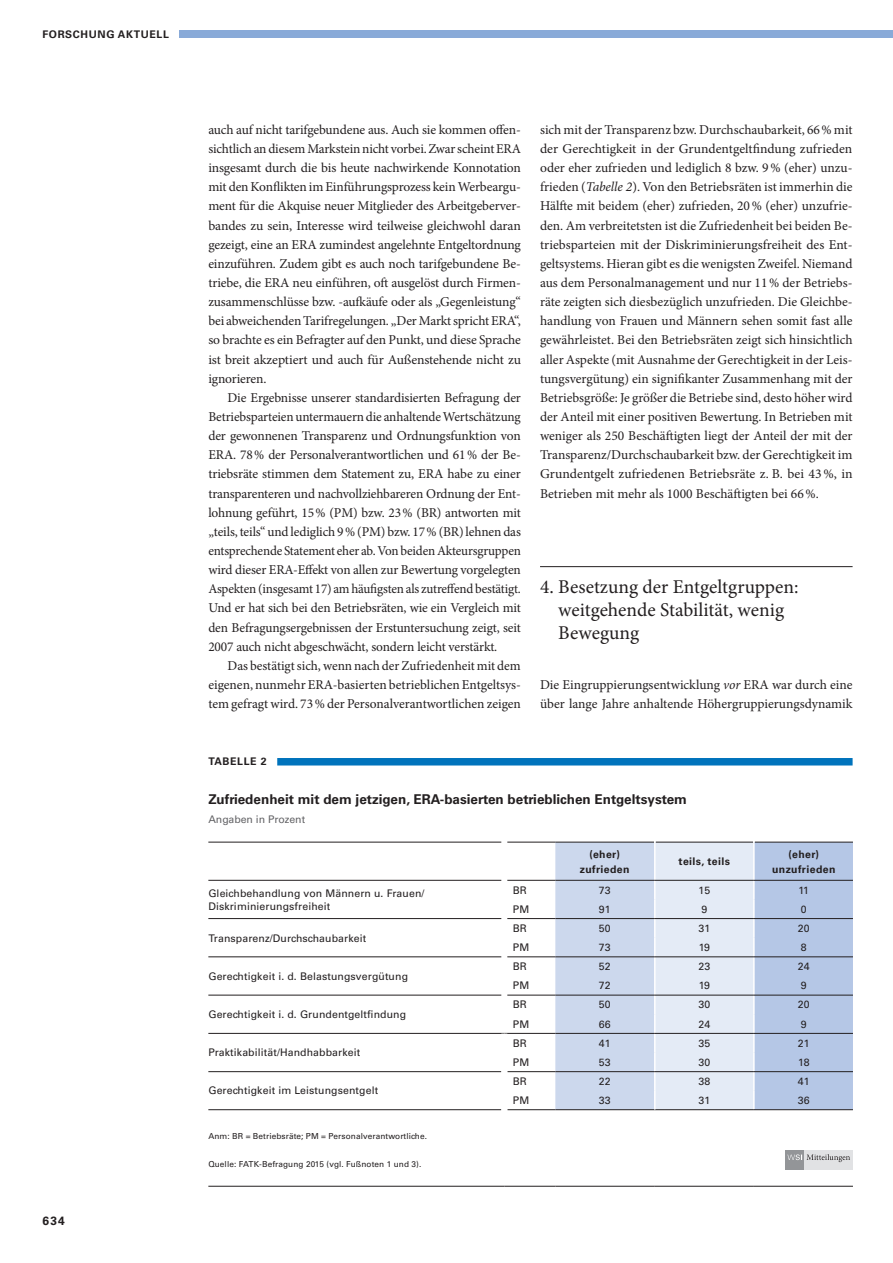
<style>
.page{position:relative;width:893px;height:1263px;background:#fff}
.page>*{position:absolute;margin:0;border:0;box-sizing:border-box;transform-origin:0 0}
.t1{font:19.5px/23px "Minion Pro";color:#231f20}
.t2{font:13.5px/19.2px "Minion Pro";letter-spacing:-.005em;color:#231f20;text-align:justify}
.t3{font:700 13.5px "Univers LT Std";color:#231f20}
.t4{font:700 12px "Univers LT Std";color:#231f20}
.t5{font:10.5px/13.5px "Univers LT Std";letter-spacing:.01em;color:#231f20}
.t6{font:700 10.5px/15px "Univers LT Std";letter-spacing:.04em;color:#231f20;text-align:center}
.t7{font:700 10.5px "Univers LT Std";letter-spacing:.06em;color:#231f20}
.t8{font:10.5px "Univers LT Std";color:#636366}
.t9{font:8.25px "Univers LT Std";letter-spacing:.01em;color:#231f20}
.s1{font-style:italic}
</style>
<div class="page">
<div style="left:180px;top:31px;width:711px;height:7px;background:#89aad8"></div>
<div style="left:882px;top:31px;width:11px;height:7px;background:#89aad8"></div>
<hr style="left:540px;top:566px;width:313px;height:1px;background:#231f20">
<div style="left:277px;top:758px;width:576px;height:7px;background:#0073bc"></div>
<hr style="left:208px;top:842px;width:293px;height:1px;background:#231f20">
<hr style="left:507px;top:842px;width:48px;height:1px;background:#231f20">
<hr style="left:208px;top:1186px;width:296px;height:1px;background:#231f20">
<hr style="left:504px;top:1186px;width:51px;height:1px;background:#231f20">
<hr style="left:555px;top:1186px;width:100px;height:1px;background:#231f20">
<hr style="left:655px;top:1186px;width:99px;height:1px;background:#231f20">
<hr style="left:754px;top:1186px;width:99px;height:1px;background:#231f20">
<hr style="left:208px;top:880px;width:293px;height:1px;background:#231f20">
<hr style="left:507px;top:880px;width:48px;height:1px;background:#231f20">
<hr style="left:208px;top:918px;width:293px;height:1px;background:#231f20">
<hr style="left:507px;top:918px;width:48px;height:1px;background:#231f20">
<hr style="left:208px;top:956px;width:293px;height:1px;background:#231f20">
<hr style="left:507px;top:956px;width:48px;height:1px;background:#231f20">
<hr style="left:208px;top:995px;width:293px;height:1px;background:#231f20">
<hr style="left:507px;top:995px;width:48px;height:1px;background:#231f20">
<hr style="left:208px;top:1033px;width:296px;height:1px;background:#231f20">
<hr style="left:504px;top:1033px;width:51px;height:1px;background:#231f20">
<hr style="left:208px;top:1071px;width:293px;height:1px;background:#231f20">
<hr style="left:507px;top:1071px;width:48px;height:1px;background:#231f20">
<hr style="left:208px;top:1109px;width:293px;height:1px;background:#231f20">
<hr style="left:507px;top:1109px;width:48px;height:1px;background:#231f20">
<div style="left:501px;top:1033px;width:6px;height:19px;background:#fff"></div>
<svg style="left:555px;top:841px;width:298px;height:270px;background:#c8d3e7"></svg>
<div style="left:802px;top:1150px;width:51px;height:19px;background:#e1e2e4"></div>
<div style="left:786px;top:1150px;width:18px;height:19px;background:#939598"></div>
<svg style="left:787px;top:1154px;width:63px;height:8px"></svg>
<p class="t7" style="left:43px;top:28px;width:128px">forschung aktuell</p>
<p class="t4" style="left:43px;top:1213px;width:24px">634</p>
<p class="t2" style="left:208px;top:120px;width:314px">auch auf nicht tarifgebundene aus. Auch sie kommen offen&shy;sichtlich an diesem Markstein nicht vorbei. Zwar scheint ERA insgesamt durch die bis heute nachwirkende Konnotation mit den Konflikten im Einführungsprozess kein Werbeargu&shy;ment für die Akquise neuer Mitglieder des Arbeitgeberver&shy;bandes zu sein, Interesse wird teilweise gleichwohl daran gezeigt, eine an ERA zumindest angelehnte Entgeltordnung einzuführen. Zudem gibt es auch noch tarifgebundene Be&shy;triebe, die ERA neu einführen, oft ausgelöst durch Firmen&shy;zusammenschlüsse bzw. -aufkäufe oder als „Gegenleistung“ bei abweichenden Tarifregelungen. „Der Markt spricht ERA“, so brachte es ein Befragter auf den Punkt, und diese Sprache ist breit akzeptiert und auch für Außenstehende nicht zu ignorieren.</p>
<p class="t2" style="left:208px;top:388px;width:314px;text-indent:19px">Die Ergebnisse unserer standardisierten Befragung der Betriebsparteien untermauern die anhaltende Wertschätzung der gewonnenen Transparenz und Ordnungsfunktion von ERA. 78% der Personalverantwortlichen und 61% der Be&shy;triebsräte stimmen dem Statement zu, ERA habe zu einer transparenteren und nachvollziehbareren Ordnung der Ent&shy;lohnung geführt, 15% (PM) bzw. 23% (BR) antworten mit „teils, teils“ und lediglich 9% (PM) bzw. 17% (BR) lehnen das entsprechende Statement eher ab. Von beiden Akteursgruppen wird dieser ERA-Effekt von allen zur Bewertung vorgelegten Aspekten (insgesamt 17) am häufigsten als zutreffend bestätigt.<br>Und er hat sich bei den Betriebsräten, wie ein Vergleich mit den Befragungsergebnissen der Erstuntersuchung zeigt, seit 2007 auch nicht abgeschwächt, sondern leicht verstärkt.</p>
<p class="t2" style="left:208px;top:656px;width:314px;text-indent:19px">Das bestätigt sich, wenn nach der Zufriedenheit mit dem eigenen, nunmehr ERA-basierten betrieblichen Entgeltsys&shy;tem gefragt wird. 73% der Personalverantwortlichen zeigen</p>
<p class="t2" style="left:540px;top:120px;width:314px">sich mit der Transparenz bzw. Durchschaubarkeit, 66% mit der Gerechtigkeit in der Grundentgeltfindung zufrieden oder eher zufrieden und lediglich 8 bzw. 9% (eher) unzu&shy;frieden (<span class="s1">Tabelle 2</span>). Von den Betriebsräten ist immerhin die Hälfte mit beidem (eher) zufrieden, 20% (eher) unzufrie&shy;den. Am verbreitetsten ist die Zufriedenheit bei beiden Be&shy;triebsparteien mit der Diskriminierungsfreiheit des Ent&shy;geltsystems. Hieran gibt es die wenigsten Zweifel. Niemand aus dem Personalmanagement und nur 11% der Betriebs&shy;räte zeigten sich diesbezüglich unzufrieden. Die Gleichbe&shy;handlung von Frauen und Männern sehen somit fast alle gewährleistet. Bei den Betriebsräten zeigt sich hinsichtlich aller Aspekte (mit Ausnahme der Gerechtigkeit in der Leis&shy;tungsvergütung) ein signifikanter Zusammenhang mit der Betriebsgröße: Je größer die Betriebe sind, desto höher wird der Anteil mit einer positiven Bewertung. In Betrieben mit weniger als 250 Beschäftigten liegt der Anteil der mit der Transparenz/Durchschaubarkeit bzw. der Gerechtigkeit im Grundentgelt zufriedenen Betriebsräte z. B. bei 43%, in Betrieben mit mehr als 1000 Beschäftigten bei 66%.</p>
<h1 class="t1" style="left:558px;top:576px;width:242px;text-indent:-18px">4. Besetzung der Entgeltgruppen: weitgehende Stabilität, wenig<br>Bewegung</h1>
<p class="t2" style="left:540px;top:675px;width:314px">Die Eingruppierungsentwicklung <span class="s1">vor</span> ERA war durch eine über lange Jahre anhaltende Höhergruppierungsdynamik</p>
<p class="t7" style="left:208px;top:756px;width:60px">TABELLE 2</p>
<p class="t3" style="left:208px;top:791px;width:480px">Zufriedenheit mit dem jetzigen, ERA-basierten betrieblichen Entgeltsystem</p>
<p class="t8" style="left:208px;top:813px;width:98px">Angaben in Prozent</p>
<p class="t6" style="left:580px;top:846px;width:51px">(eher) zufrieden</p>
<p class="t6" style="left:679px;top:854px;width:53px">teils, teils</p>
<p class="t6" style="left:772px;top:846px;width:65px">(eher) unzufrieden</p>
<p class="t5" style="left:208px;top:886px;width:218px">Gleichbehandlung von Männern u. Frauen/<br>Diskriminierungsfreiheit</p>
<p class="t5" style="left:513px;top:883px;width:16px">BR</p>
<p class="t5" style="left:599px;top:883px;width:13px">73</p>
<p class="t5" style="left:699px;top:883px;width:13px">15</p>
<p class="t5" style="left:799px;top:883px;width:12px">11</p>
<p class="t5" style="left:513px;top:902px;width:18px">PM</p>
<p class="t5" style="left:599px;top:902px;width:13px">91</p>
<p class="t5" style="left:701px;top:902px;width:7px">9</p>
<p class="t5" style="left:801px;top:902px;width:7px">0</p>
<p class="t5" style="left:208px;top:931px;width:160px">Transparenz/Durchschaubarkeit</p>
<p class="t5" style="left:208px;top:969px;width:201px">Gerechtigkeit i. d. Belastungsvergütung</p>
<p class="t5" style="left:208px;top:1008px;width:199px">Gerechtigkeit i. d. Grundentgeltfindung</p>
<p class="t5" style="left:208px;top:1046px;width:154px">Praktikabilität/Handhabbarkeit</p>
<p class="t5" style="left:208px;top:1084px;width:171px">Gerechtigkeit im Leistungsentgelt</p>
<p class="t9" style="left:208px;top:1131px;width:220px">Anm: BR = Betriebsräte; PM = Personalverantwortliche.</p>
<p class="t9" style="left:208px;top:1160px;width:214px">Quelle: FATK-Befragung 2015 (vgl. Fußnoten 1 und 3).</p>
<p class="t5" style="left:513px;top:921px;width:16px">BR</p>
<p class="t5" style="left:599px;top:921px;width:13px">50</p>
<p class="t5" style="left:698px;top:921px;width:13px">31</p>
<p class="t5" style="left:798px;top:921px;width:13px">20</p>
<p class="t5" style="left:513px;top:941px;width:18px">PM</p>
<p class="t5" style="left:599px;top:941px;width:13px">73</p>
<p class="t5" style="left:699px;top:941px;width:13px">19</p>
<p class="t5" style="left:801px;top:941px;width:7px">8</p>
<p class="t5" style="left:513px;top:960px;width:16px">BR</p>
<p class="t5" style="left:599px;top:960px;width:13px">52</p>
<p class="t5" style="left:698px;top:960px;width:13px">23</p>
<p class="t5" style="left:798px;top:960px;width:13px">24</p>
<p class="t5" style="left:513px;top:979px;width:18px">PM</p>
<p class="t5" style="left:599px;top:979px;width:13px">72</p>
<p class="t5" style="left:699px;top:979px;width:13px">19</p>
<p class="t5" style="left:801px;top:979px;width:7px">9</p>
<p class="t5" style="left:513px;top:998px;width:16px">BR</p>
<p class="t5" style="left:599px;top:998px;width:13px">50</p>
<p class="t5" style="left:698px;top:998px;width:13px">30</p>
<p class="t5" style="left:798px;top:998px;width:13px">20</p>
<p class="t5" style="left:513px;top:1017px;width:18px">PM</p>
<p class="t5" style="left:599px;top:1017px;width:13px">66</p>
<p class="t5" style="left:698px;top:1017px;width:13px">24</p>
<p class="t5" style="left:801px;top:1017px;width:7px">9</p>
<p class="t5" style="left:513px;top:1036px;width:16px">BR</p>
<p class="t5" style="left:599px;top:1036px;width:13px">41</p>
<p class="t5" style="left:698px;top:1036px;width:13px">35</p>
<p class="t5" style="left:798px;top:1036px;width:13px">21</p>
<p class="t5" style="left:513px;top:1055px;width:18px">PM</p>
<p class="t5" style="left:599px;top:1055px;width:13px">53</p>
<p class="t5" style="left:698px;top:1055px;width:13px">30</p>
<p class="t5" style="left:798px;top:1055px;width:13px">18</p>
<p class="t5" style="left:513px;top:1074px;width:16px">BR</p>
<p class="t5" style="left:599px;top:1074px;width:13px">22</p>
<p class="t5" style="left:698px;top:1074px;width:13px">38</p>
<p class="t5" style="left:798px;top:1074px;width:13px">41</p>
<p class="t5" style="left:513px;top:1094px;width:18px">PM</p>
<p class="t5" style="left:599px;top:1094px;width:13px">33</p>
<p class="t5" style="left:698px;top:1094px;width:13px">31</p>
<p class="t5" style="left:798px;top:1094px;width:13px">36</p>
</div>
